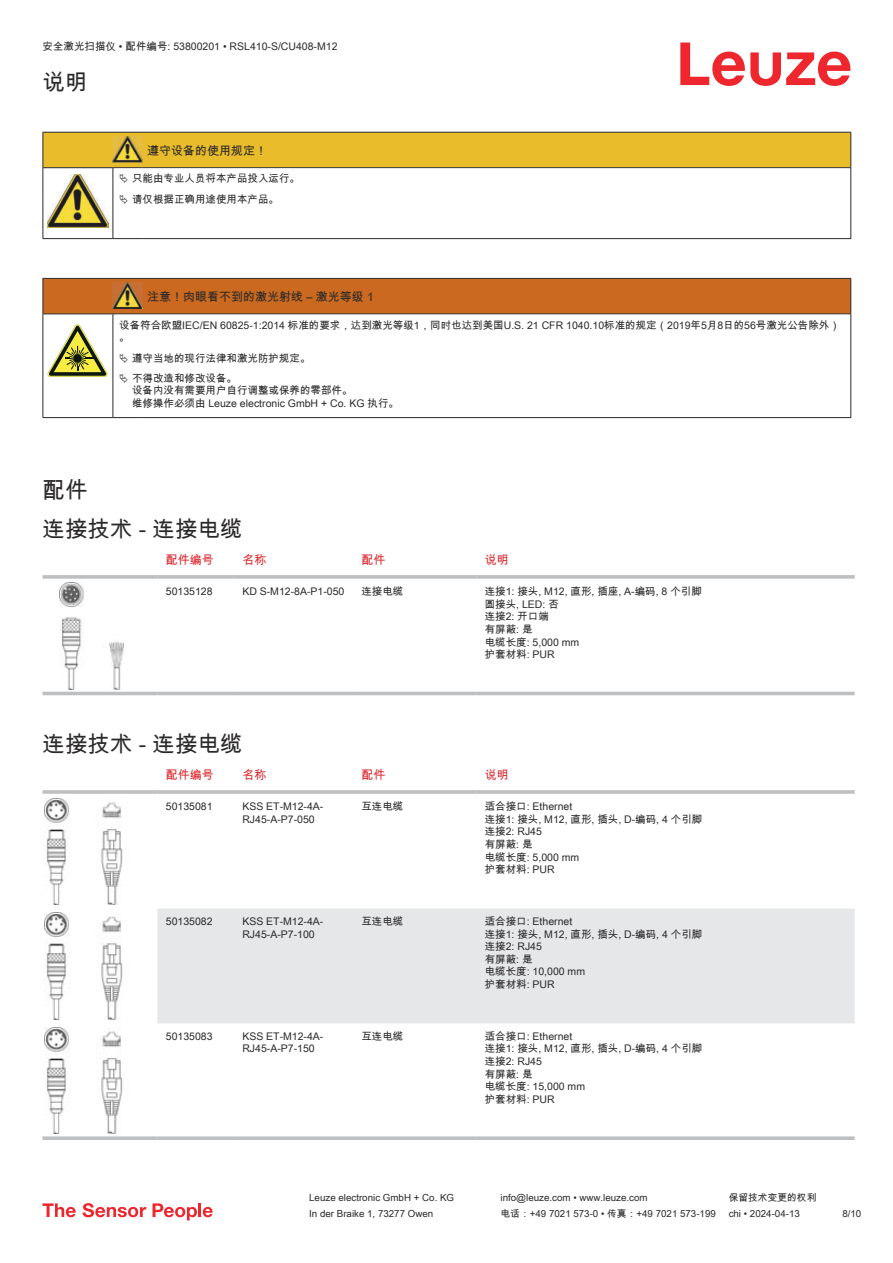
<style>
.page{position:relative;width:893px;height:1263px;background:#fff}
.page>*{position:absolute;margin:0;border:0;box-sizing:border-box;transform-origin:0 0}
.t1{font:22.5px/38.7px "Arial Unicode MS";color:#2b292a}
.t2{font:12px "Arial Unicode MS";color:#2b292a}
.t3{font:12px "Arial Unicode MS";color:#db2a30}
.t4{font:10.5px/12.6px "Arial Unicode MS";color:#2b292a}
.t5{font:9.75px "Arial Unicode MS";color:#2b292a}
</style>
<div class="page">
<svg style="left:680px;top:43px;width:170px;height:43px"></svg>
<svg style="left:43px;top:582px;width:812px;height:114px"></svg>
<svg style="left:43px;top:575px;width:114px;height:4px"></svg>
<svg style="left:157px;top:575px;width:77px;height:4px"></svg>
<svg style="left:234px;top:575px;width:119px;height:4px"></svg>
<svg style="left:353px;top:575px;width:123px;height:4px"></svg>
<svg style="left:476px;top:575px;width:379px;height:4px;background:#c3c5c7"></svg>
<hr style="left:43px;top:692px;width:114px;height:3px;background:#bdbfc1">
<hr style="left:157px;top:692px;width:77px;height:3px;background:#bdbfc1">
<hr style="left:234px;top:692px;width:119px;height:3px;background:#bdbfc1">
<hr style="left:353px;top:692px;width:123px;height:3px;background:#bdbfc1">
<hr style="left:476px;top:692px;width:379px;height:3px;background:#bdbfc1">
<img style="left:59px;top:583px;width:65px;height:106px">
<div style="left:157px;top:908px;width:698px;height:115px;background:#e6e7e9"></div>
<hr style="left:43px;top:790px;width:114px;height:4px;background:#bdbfc1">
<hr style="left:157px;top:790px;width:77px;height:4px;background:#c8cacb">
<hr style="left:234px;top:790px;width:119px;height:4px;background:#c3c5c6">
<hr style="left:353px;top:790px;width:123px;height:4px;background:#bdbfc1">
<hr style="left:476px;top:790px;width:379px;height:4px;background:#c8cacb">
<svg style="left:43px;top:1136px;width:114px;height:4px"></svg>
<svg style="left:157px;top:1136px;width:77px;height:4px"></svg>
<svg style="left:234px;top:1136px;width:119px;height:4px"></svg>
<svg style="left:353px;top:1136px;width:123px;height:4px"></svg>
<svg style="left:476px;top:1136px;width:379px;height:4px;background:#c4c5c7"></svg>
<img style="left:45px;top:798px;width:78px;height:106px">
<img style="left:45px;top:913px;width:78px;height:106px">
<img style="left:45px;top:1028px;width:78px;height:106px">
<svg style="left:43px;top:1203px;width:33px;height:14px"></svg>
<svg style="left:83px;top:1203px;width:63px;height:14px"></svg>
<svg style="left:153px;top:1203px;width:44px;height:17px"></svg>
<hr style="left:198px;top:1203px;width:3px;height:14px;background:#ed272d">
<svg style="left:203px;top:1207px;width:10px;height:10px"></svg>
<hr style="left:43px;top:168px;width:1px;height:66px;background:#2b292a">
<hr style="left:113px;top:168px;width:1px;height:66px;background:#2b292a">
<hr style="left:850px;top:168px;width:1px;height:66px;background:#2b292a">
<hr style="left:43px;top:238px;width:70px;height:1px;background:#2b292a">
<hr style="left:113px;top:238px;width:30px;height:1px;background:#2b292a">
<hr style="left:143px;top:238px;width:708px;height:1px;background:#2b292a">
<img style="left:47px;top:209px;width:61px;height:19px">
<div style="left:44px;top:279px;width:806px;height:34px;background:#ca691f"></div>
<svg style="left:44px;top:314px;width:806px;height:103px"></svg>
<hr style="left:43px;top:278px;width:70px;height:1px;background:#2b292a">
<hr style="left:43px;top:279px;width:1px;height:34px;background:#2b292a">
<hr style="left:43px;top:313px;width:70px;height:1px;background:#2b292a">
<hr style="left:113px;top:278px;width:30px;height:1px;background:#2b292a">
<hr style="left:113px;top:313px;width:30px;height:1px;background:#2b292a">
<hr style="left:143px;top:278px;width:708px;height:1px;background:#2b292a">
<hr style="left:850px;top:279px;width:1px;height:34px;background:#2b292a">
<hr style="left:143px;top:313px;width:708px;height:1px;background:#2b292a">
<hr style="left:43px;top:314px;width:1px;height:99px;background:#2b292a">
<hr style="left:113px;top:314px;width:1px;height:99px;background:#2b292a">
<hr style="left:850px;top:314px;width:1px;height:99px;background:#2b292a">
<hr style="left:43px;top:417px;width:70px;height:1px;background:#2b292a">
<hr style="left:113px;top:417px;width:30px;height:1px;background:#2b292a">
<hr style="left:143px;top:417px;width:708px;height:1px;background:#2b292a">
<img style="left:113px;top:283px;width:30px;height:26px">
<svg style="left:47px;top:324px;width:60px;height:53px"></svg>
<svg style="left:115px;top:315px;width:734px;height:98px"></svg>
<svg style="left:43px;top:132px;width:808px;height:77px"></svg>
<svg style="left:120px;top:353px;width:8px;height:9px"></svg>
<svg style="left:120px;top:373px;width:8px;height:10px"></svg>
<p class="t4" style="left:43px;top:40px;width:297px">安全激光扫描仪 • 配件编号: 53800201 • RSL410-S/CU408-M12</p>
<h1 class="t1" style="left:43px;top:62px;width:46px">说明</h1>
<p class="t2" style="left:147px;top:142px;width:121px">遵守设备的使用规定！</p>
<p class="t4" style="left:132px;top:168px;width:169px;line-height:20.2px">只能由专业人员将本产品投入运行。请仅根据正确用途使用本产品。</p>
<p class="t2" style="left:147px;top:288px;width:228px">注意！肉眼看不到的激光射线 – 激光等级 1</p>
<p class="t4" style="left:119px;top:318px;width:722px">设备符合欧盟IEC/EN 60825-1:2014 标准的要求，达到激光等级1，同时也达到美国U.S. 21 CFR 1040.10标准的规定（2019年5月8日的56号激光公告除外）。</p>
<p class="t4" style="left:132px;top:347px;width:180px;line-height:20.2px">遵守当地的现行法律和激光防护规定。不得改造和修改设备。</p>
<p class="t4" style="left:132px;top:384px;width:268px">设备内没有需要用户自行调整或保养的零部件。<br>维修操作必须由 Leuze electronic GmbH + Co. KG 执行。</p>
<h1 class="t1" style="left:43px;top:470px;width:202px">配件<br>连接技术 - 连接电缆</h1>
<p class="t3" style="left:166px;top:551px;width:49px">配件编号</p>
<p class="t3" style="left:242px;top:551px;width:25px">名称</p>
<p class="t3" style="left:361px;top:551px;width:25px">配件</p>
<p class="t3" style="left:485px;top:551px;width:25px">说明</p>
<p class="t4" style="left:166px;top:585px;width:48px">50135128</p>
<p class="t4" style="left:242px;top:585px;width:104px">KD S-M12-8A-P1- 050</p>
<p class="t4" style="left:361px;top:585px;width:43px">连接电缆</p>
<p class="t4" style="left:485px;top:585px;width:219px">连接1: 接头, M12, 直形, 插座, A-编码, 8 个引脚圆接头, LED: 否<br>连接2: 开口端<br>有屏蔽: 是<br>电缆长度: 5,000 mm<br>护套材料: PUR</p>
<h1 class="t1" style="left:43px;top:724px;width:202px">连接技术 - 连接电缆</h1>
<p class="t3" style="left:166px;top:766px;width:49px">配件编号</p>
<p class="t3" style="left:242px;top:766px;width:25px">名称</p>
<p class="t3" style="left:361px;top:766px;width:25px">配件</p>
<p class="t3" style="left:485px;top:766px;width:25px">说明</p>
<p class="t4" style="left:166px;top:800px;width:48px">50135081</p>
<p class="t4" style="left:242px;top:800px;width:83px">KSS ET-M12-4A-<br>RJ45-A-P7-050</p>
<p class="t4" style="left:361px;top:800px;width:43px">互连电缆</p>
<p class="t4" style="left:485px;top:800px;width:219px">适合接口: Ethernet<br>连接1: 接头, M12, 直形, 插头, D-编码, 4 个引脚连接2: RJ45<br>有屏蔽: 是<br>电缆长度: 5,000 mm<br>护套材料: PUR</p>
<p class="t4" style="left:166px;top:915px;width:48px">50135082</p>
<p class="t4" style="left:242px;top:915px;width:83px">KSS ET-M12-4A-<br>RJ45-A-P7-100</p>
<p class="t4" style="left:361px;top:915px;width:43px">互连电缆</p>
<p class="t4" style="left:485px;top:915px;width:219px">适合接口: Ethernet<br>连接1: 接头, M12, 直形, 插头, D-编码, 4 个引脚连接2: RJ45<br>有屏蔽: 是<br>电缆长度: 10,000 mm<br>护套材料: PUR</p>
<p class="t4" style="left:166px;top:1029px;width:48px">50135083</p>
<p class="t4" style="left:242px;top:1029px;width:83px">KSS ET-M12-4A-<br>RJ45-A-P7-150</p>
<p class="t4" style="left:361px;top:1029px;width:43px">互连电缆</p>
<p class="t4" style="left:485px;top:1029px;width:219px">适合接口: Ethernet<br>连接1: 接头, M12, 直形, 插头, D-编码, 4 个引脚连接2: RJ45<br>有屏蔽: 是<br>电缆长度: 15,000 mm<br>护套材料: PUR</p>
<p class="t5" style="left:309px;top:1191px;width:146px">Leuze electronic GmbH + Co. KG</p>
<p class="t5" style="left:501px;top:1191px;width:149px">info@leuze.com • www.leuze.com</p>
<p class="t5" style="left:729px;top:1191px;width:89px">保留技术变更的权利</p>
<p class="t5" style="left:309px;top:1206px;width:126px">In der Braike 1, 73277 Owen</p>
<p class="t5" style="left:501px;top:1206px;width:217px">电话：+49 7021 573-0 • 传真：+49 7021 573-199</p>
<p class="t5" style="left:729px;top:1206px;width:73px">chi • 2024-04-13</p>
<p class="t5" style="left:842px;top:1206px;width:20px">8/10</p>
</div>
